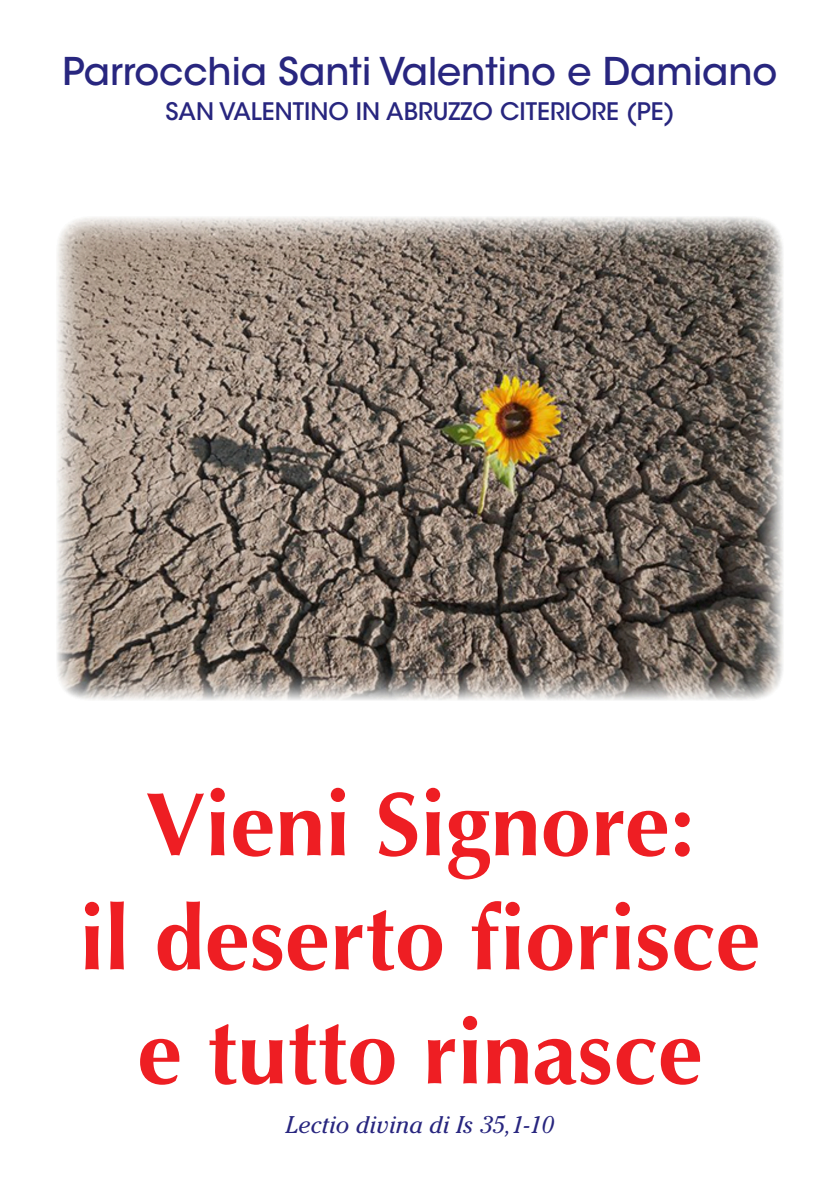
<style>
.page{position:relative;width:840px;height:1191px;background:#fff}
.page>*{position:absolute;margin:0;border:0;box-sizing:border-box;transform-origin:0 0}
.t1{font:700 90px/114px "Optima LT Std";color:#ee1e23;text-align:center}
.t2{font:500 38px "ITC Avant Garde Std";color:#28267f}
.t3{font:500 24px "ITC Avant Garde Std";color:#28267f}
.t4{font:italic 24px "Cheltenham Std";color:#28267f}
</style>
<div class="page">
<img style="left:57px;top:217px;width:725px;height:483px">
<p class="t2" style="left:62px;top:57px;width:716px">Parrocchia Santi Valentino e Damiano</p>
<p class="t3" style="left:165px;top:102px;width:510px">SAN VALENTINO IN ABRUZZO CITERIORE (PE)</p>
<p class="t1" style="left:79px;top:777px;width:682px">Vieni Signore:<br>il deserto fiorisce e tutto rinasce</p>
<p class="t4" style="left:286px;top:1115px;width:269px">Lectio divina di Is 35,1-10</p>
</div>
